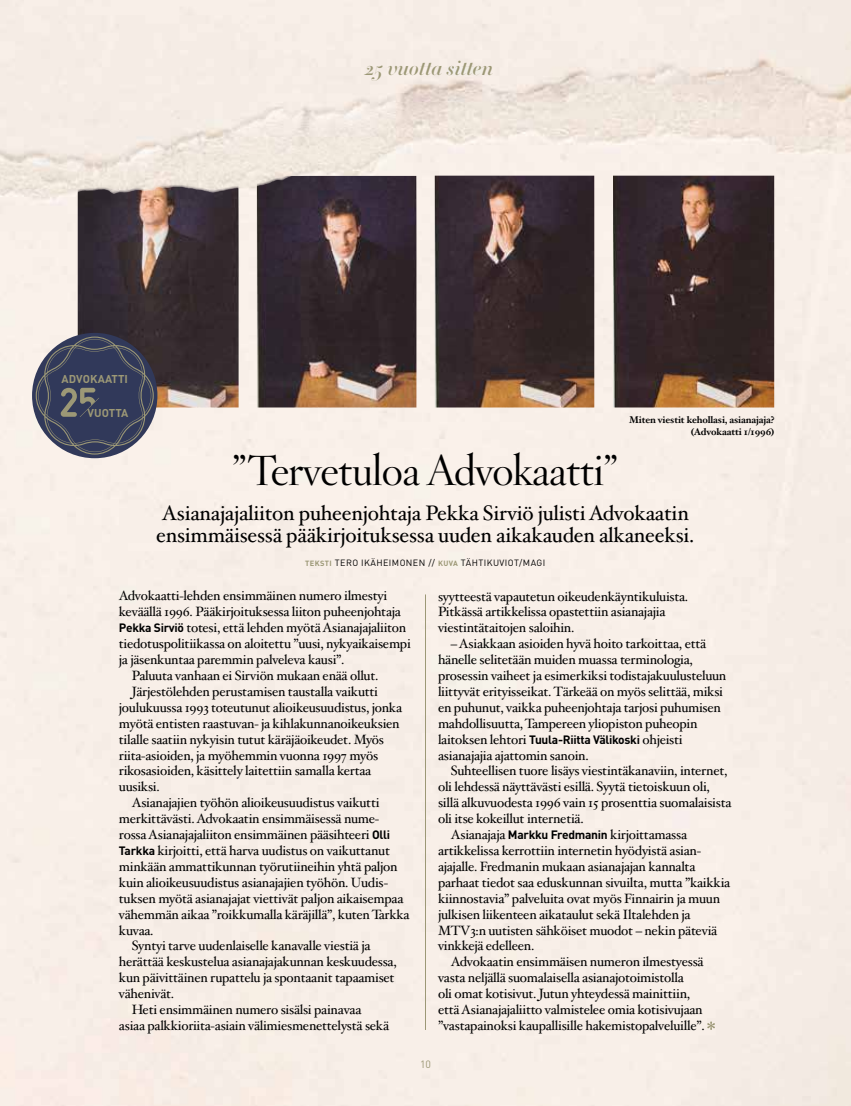
<style>
.page{position:relative;width:851px;height:1106px;background:#fff}
.page>*{position:absolute;margin:0;border:0;box-sizing:border-box;transform-origin:0 0}
.t1{font:300 42px "Hoefler Titling";letter-spacing:-.02em;color:#000}
.t2{font:21px/22.5px "Hoefler Txt";letter-spacing:-.01em;color:#000}
.t3{font:21px "Didot HTF B64 Bold Ital";letter-spacing:.01em;color:#9c9876}
.t4{font:13.5px/15.9px "Hoefler Txt";letter-spacing:-.02em;color:#000}
.t5{font:700 11.25px "DIN Pro";letter-spacing:.01em;color:#9c9876}
.t6{font:10.5px "DIN Pro";color:#9c9876}
.t7{font:700 9.75px/12px "Hoefler Txt";letter-spacing:-.01em;color:#000;text-align:right}
.t8{font:9px "DIN Pro";letter-spacing:.05em;color:#000}
.s1{font-weight:700;font-size:7.5px;color:#9c9876}
.s2{font-family:"DIN Pro";font-weight:700;font-size:12px}
</style>
<div class="page">
<div style="left:0;top:0;width:850px;height:1106px;background:#f8efe8"></div>
<img style="left:78px;top:176px;width:696px;height:231px">
<svg style="left:707px;top:1021px;width:7px;height:9px"></svg>
<hr style="left:425px;top:594px;width:1px;height:436px;background:#9c9876">
<div style="left:32px;top:333px;width:125px;height:125px;background:#31395a;border-radius:50%"></div>
<svg style="left:36px;top:336px;width:118px;height:118px"></svg>
<img style="left:307px;top:87px;width:126px;height:27px">
<h2 class="t3" style="left:365px;top:55px;width:129px">25 vuotta sitten</h2>
<p class="t5" style="left:61px;top:369px;width:68px">ADVOKAATTI</p>
<p class="t5" style="left:88px;top:403px;width:42px">VUOTTA</p>
<h1 class="t1" style="left:232px;top:438px;width:389px">”Tervetuloa Advokaatti”</h1>
<p class="t7" style="left:629px;top:414px;width:147px">Miten viestit kehollasi, asianajaja? (Advokaatti 1/1996)</p>
<h2 class="t2" style="left:156px;top:501px;width:539px">Asianajajaliiton puheenjohtaja Pekka Sirviö julisti Advokaatin ensimmäisessä pääkirjoituksessa uuden aikakauden alkaneeksi.</h2>
<p class="t8" style="left:305px;top:557px;width:241px"><span class="s1">TEKSTI</span> TERO IKÄHEIMONEN // <span class="s1">KUVA</span> TÄHTIKUVIOT/MAGI</p>
<p class="t4" style="left:119px;top:587px;width:270px">Advokaatti-lehden ensimmäinen numero ilmestyi</p>
<p class="t4" style="left:119px;top:603px;width:283px">keväällä 1996. Pääkirjoituksessa liiton puheenjohtaja</p>
<p class="t4" style="left:119px;top:619px;width:289px"><span class="s2">Pekka Sirviö</span> totesi, että lehden myötä Asianajajaliiton</p>
<p class="t4" style="left:119px;top:635px;width:293px">tiedotuspolitiikassa on aloitettu ”uusi, nykyaikaisempi</p>
<p class="t4" style="left:119px;top:651px;width:227px">ja jäsenkuntaa paremmin palveleva kausi”.</p>
<p class="t4" style="left:132px;top:667px;width:248px">Paluuta vanhaan ei Sirviön mukaan enää ollut.</p>
<p class="t4" style="left:132px;top:683px;width:248px">Järjestölehden perustamisen taustalla vaikutti</p>
<p class="t4" style="left:119px;top:699px;width:284px">joulukuussa 1993 toteutunut alioikeusuudistus, jonka</p>
<p class="t4" style="left:119px;top:715px;width:282px">myötä entisten raastuvan- ja kihlakunnanoikeuksien</p>
<p class="t4" style="left:119px;top:731px;width:267px">tilalle saatiin nykyisin tutut käräjäoikeudet. Myös</p>
<p class="t4" style="left:119px;top:746px;width:261px">riita-asioiden, ja myöhemmin vuonna 1997 myös</p>
<p class="t4" style="left:119px;top:762px;width:254px">rikosasioiden, käsittely laitettiin samalla kertaa</p>
<p class="t4" style="left:119px;top:778px;width:42px">uusiksi.</p>
<p class="t4" style="left:132px;top:794px;width:249px">Asianajajien työhön alioikeusuudistus vaikutti</p>
<p class="t4" style="left:119px;top:810px;width:262px">merkittävästi. Advokaatin ensimmäisessä nume-</p>
<p class="t4" style="left:119px;top:826px;width:273px">rossa Asianajajaliiton ensimmäinen pääsihteeri <span class="s2">Olli</span></p>
<p class="t4" style="left:119px;top:842px;width:272px"><span class="s2">Tarkka</span> kirjoitti, että harva uudistus on vaikuttanut</p>
<p class="t4" style="left:119px;top:858px;width:280px">minkään ammattikunnan työrutiineihin yhtä paljon</p>
<p class="t4" style="left:119px;top:874px;width:271px">kuin alioikeusuudistus asianajajien työhön. Uudis-</p>
<p class="t4" style="left:119px;top:890px;width:286px">tuksen myötä asianajajat viettivät paljon aikaisempaa</p>
<p class="t4" style="left:119px;top:905px;width:292px">vähemmän aikaa ”roikkumalla käräjillä”, kuten Tarkka</p>
<p class="t4" style="left:119px;top:921px;width:36px">kuvaa.</p>
<p class="t4" style="left:132px;top:937px;width:240px">Syntyi tarve uudenlaiselle kanavalle viestiä ja</p>
<p class="t4" style="left:119px;top:953px;width:279px">herättää keskustelua asianajajakunnan keskuudessa,</p>
<p class="t4" style="left:119px;top:969px;width:277px">kun päivittäinen rupattelu ja spontaanit tapaamiset</p>
<p class="t4" style="left:119px;top:985px;width:57px">vähenivät.</p>
<p class="t4" style="left:132px;top:1001px;width:231px">Heti ensimmäinen numero sisälsi painavaa</p>
<p class="t4" style="left:119px;top:1017px;width:272px">asiaa palkkioriita-asiain välimiesmenettelystä sekä</p>
<p class="t4" style="left:438px;top:587px;width:252px">syytteestä vapautetun oikeudenkäyntikuluista.<br>Pitkässä artikkelissa opastettiin asianajajia viestintätaitojen saloihin.</p>
<p class="t4" style="left:438px;top:635px;width:290px;text-indent:13px">– Asiakkaan asioiden hyvä hoito tarkoittaa, että hänelle selitetään muiden muassa terminologia, prosessin vaiheet ja esimerkiksi todistajakuulusteluun liittyvät erityisseikat. Tärkeää on myös selittää, miksi en puhunut, vaikka puheenjohtaja tarjosi puhumisen mahdollisuutta, Tampereen yliopiston puheopin laitoksen lehtori <span class="s2">Tuula-Riitta Välikoski</span> ohjeisti asianajajia ajattomin sanoin.</p>
<p class="t4" style="left:450px;top:762px;width:278px">Suhteellisen tuore lisäys viestintäkanaviin, internet,</p>
<p class="t4" style="left:438px;top:778px;width:273px">oli lehdessä näyttävästi esillä. Syytä tietoiskuun oli,</p>
<p class="t4" style="left:438px;top:794px;width:295px">sillä alkuvuodesta 1996 vain 15 prosenttia suomalaisista</p>
<p class="t4" style="left:438px;top:810px;width:147px">oli itse kokeillut internetiä.</p>
<p class="t4" style="left:450px;top:826px;width:238px">Asianajaja <span class="s2">Markku Fredmanin</span> kirjoittamassa</p>
<p class="t4" style="left:438px;top:842px;width:264px">artikkelissa kerrottiin internetin hyödyistä asian-</p>
<p class="t4" style="left:438px;top:858px;width:259px">ajajalle. Fredmanin mukaan asianajajan kannalta</p>
<p class="t4" style="left:438px;top:874px;width:293px">parhaat tiedot saa eduskunnan sivuilta, mutta ”kaikkia</p>
<p class="t4" style="left:438px;top:890px;width:283px">kiinnostavia” palveluita ovat myös Finnairin ja muun</p>
<p class="t4" style="left:438px;top:905px;width:254px">julkisen liikenteen aikataulut sekä Iltalehden ja</p>
<p class="t4" style="left:438px;top:921px;width:280px">MTV3:n uutisten sähköiset muodot – nekin päteviä</p>
<p class="t4" style="left:438px;top:937px;width:98px">vinkkejä edelleen.</p>
<p class="t4" style="left:450px;top:953px;width:254px">Advokaatin ensimmäisen numeron ilmestyessä</p>
<p class="t4" style="left:438px;top:969px;width:247px">vasta neljällä suomalaisella asianajotoimistolla</p>
<p class="t4" style="left:438px;top:985px;width:253px">oli omat kotisivut. Jutun yhteydessä mainittiin,</p>
<p class="t4" style="left:438px;top:1001px;width:266px">että Asianajajaliitto valmistelee omia kotisivujaan</p>
<p class="t4" style="left:438px;top:1017px;width:268px">”vastapainoksi kaupallisille hakemistopalveluille”.</p>
<p class="t6" style="left:420px;top:1056px;width:12px">10</p>
</div>
